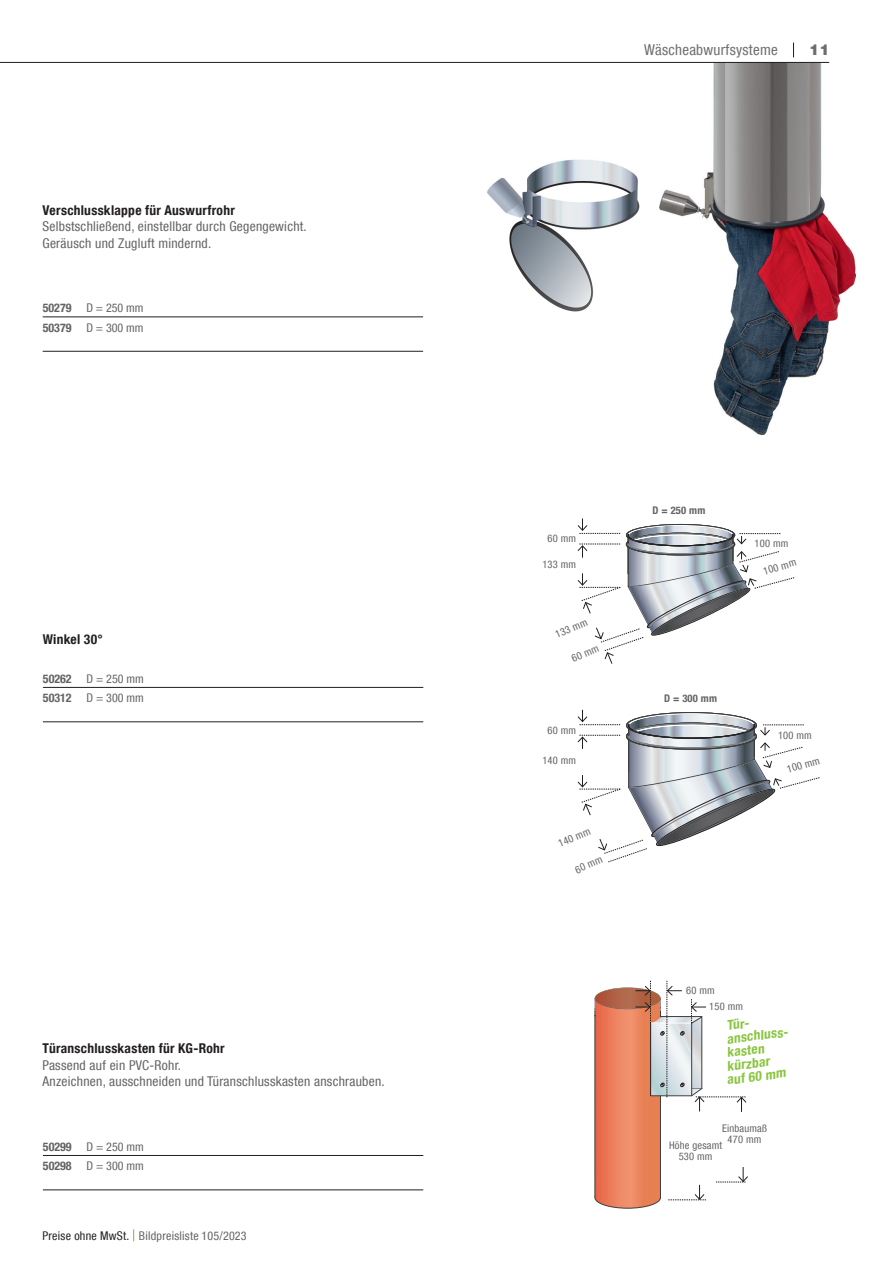
<style>
.page{position:relative;width:893px;height:1263px;background:#fff}
.page>*{position:absolute;margin:0;border:0;box-sizing:border-box;transform-origin:0 0}
.t1{font:condensed 15px "Helvetica Neue LT Com";letter-spacing:.02em;color:#6c6d70}
.t2{font:900 15px "Helvetica Neue LT Com";color:#6c6d70}
.t3{font:condensed 13.5px/16.5px "Helvetica Neue LT Com";letter-spacing:.02em;color:#636366}
.t4{font:700 condensed 13.5px "Helvetica Neue LT Com";letter-spacing:.02em;color:#231f20}
.t5{font:700 condensed 13.5px "Helvetica Neue LT Com";color:#89c53f}
.t6{font:condensed 12px/19.5px "Helvetica Neue LT Com";color:#636366}
.t7{font:condensed 12px "Helvetica Neue LT Com";letter-spacing:.02em;color:#636366}
.t8{font:condensed 10.5px/11.2px "Helvetica Neue LT Com";letter-spacing:.02em;color:#636366;text-align:center}
.t9{font:700 condensed 10.5px "Helvetica Neue LT Com";letter-spacing:.02em;color:#636366}
.s1{font-weight:700}
.s2{color:#231f20}
</style>
<div class="page">
<img style="left:660px;top:62px;width:196px;height:372px">
<img style="left:487px;top:159px;width:153px;height:153px">
<svg style="left:595px;top:981px;width:153px;height:227px"></svg>
<svg style="left:577px;top:518px;width:218px;height:146px"></svg>
<svg style="left:577px;top:710px;width:243px;height:152px"></svg>
<hr style="left:43px;top:317px;width:380px;height:1px;background:#231f20">
<hr style="left:43px;top:351px;width:380px;height:1px;background:#231f20">
<hr style="left:43px;top:687px;width:380px;height:1px;background:#231f20">
<hr style="left:43px;top:721px;width:380px;height:1px;background:#231f20">
<hr style="left:43px;top:1155px;width:380px;height:1px;background:#231f20">
<hr style="left:43px;top:1189px;width:380px;height:1px;background:#231f20">
<svg style="left:793px;top:43px;width:1px;height:14px"></svg>
<hr style="left:0;top:62px;width:829px;height:1px;background:#231f20">
<svg style="left:133px;top:1229px;width:1px;height:12px"></svg>
<p class="t4" style="left:43px;top:202px;width:194px">Verschlussklappe für Auswurfrohr</p>
<p class="t3" style="left:43px;top:218px;width:266px">Selbstschließend, einstellbar durch Gegengewicht.<br>Geräusch und Zugluft mindernd.</p>
<p class="t6" style="left:43px;top:298px;width:102px"><span class="s1">50279</span> D = 250 mm<br><span class="s1">50379</span> D = 300 mm</p>
<p class="t4" style="left:43px;top:631px;width:62px">Winkel 30°</p>
<p class="t6" style="left:43px;top:668px;width:102px"><span class="s1">50262</span> D = 250 mm<br><span class="s1">50312</span> D = 300 mm</p>
<p class="t4" style="left:43px;top:1040px;width:184px">Türanschlusskasten für KG-Rohr</p>
<p class="t3" style="left:43px;top:1056px;width:344px">Passend auf ein PVC-Rohr.<br>Anzeichnen, ausschneiden und Türanschlusskasten anschrauben.</p>
<p class="t6" style="left:43px;top:1136px;width:102px"><span class="s1">50299</span> D = 250 mm<br><span class="s1">50298</span> D = 300 mm</p>
<p class="t7" style="left:43px;top:1229px;width:205px"><span class="s2">Preise ohne MwSt.</span> Bildpreisliste 105/2023</p>
<p class="t1" style="left:644px;top:41px;width:135px">Wäscheabwurfsysteme</p>
<p class="t2" style="left:809px;top:40px;width:22px">11</p>
<p class="t8" style="left:548px;top:533px;width:30px">60 mm</p>
<p class="t8" style="left:542px;top:558px;width:35px">133 mm</p>
<p class="t8" style="left:553px;top:629px;width:35px;rotate:-23deg">133 mm</p>
<p class="t8" style="left:570px;top:653px;width:30px;rotate:-23deg">60 mm</p>
<p class="t8" style="left:548px;top:724px;width:30px">60 mm</p>
<p class="t8" style="left:542px;top:755px;width:35px">140 mm</p>
<p class="t8" style="left:557px;top:838px;width:35px;rotate:-23deg">140 mm</p>
<p class="t8" style="left:573px;top:865px;width:30px;rotate:-23deg">60 mm</p>
<p class="t9" style="left:652px;top:504px;width:54px">D = 250 mm</p>
<p class="t8" style="left:754px;top:538px;width:35px">100 mm</p>
<p class="t8" style="left:762px;top:566px;width:35px;rotate:-16deg">100 mm</p>
<p class="t9" style="left:664px;top:692px;width:54px">D = 300 mm</p>
<p class="t8" style="left:778px;top:729px;width:35px">100 mm</p>
<p class="t8" style="left:785px;top:764px;width:35px;rotate:-16deg">100 mm</p>
<p class="t8" style="left:709px;top:982px;width:35px;line-height:16.2px;text-align:left;text-indent:-23px">60 mm<br>150 mm</p>
<p class="t5" style="left:726px;top:1017px;width:25px;rotate:-7deg">Tür-</p>
<p class="t5" style="left:726px;top:1031px;width:65px;rotate:-7deg">anschluss-</p>
<p class="t5" style="left:726px;top:1044px;width:39px;rotate:-7deg">kasten</p>
<p class="t5" style="left:726px;top:1058px;width:45px;rotate:-7deg">kürzbar</p>
<p class="t5" style="left:726px;top:1072px;width:61px;rotate:-7deg">auf 60 mm</p>
<p class="t8" style="left:722px;top:1122px;width:47px">Einbaumaß<br>470 mm</p>
<p class="t8" style="left:669px;top:1139px;width:55px">Höhe gesamt<br>530 mm</p>
</div>
